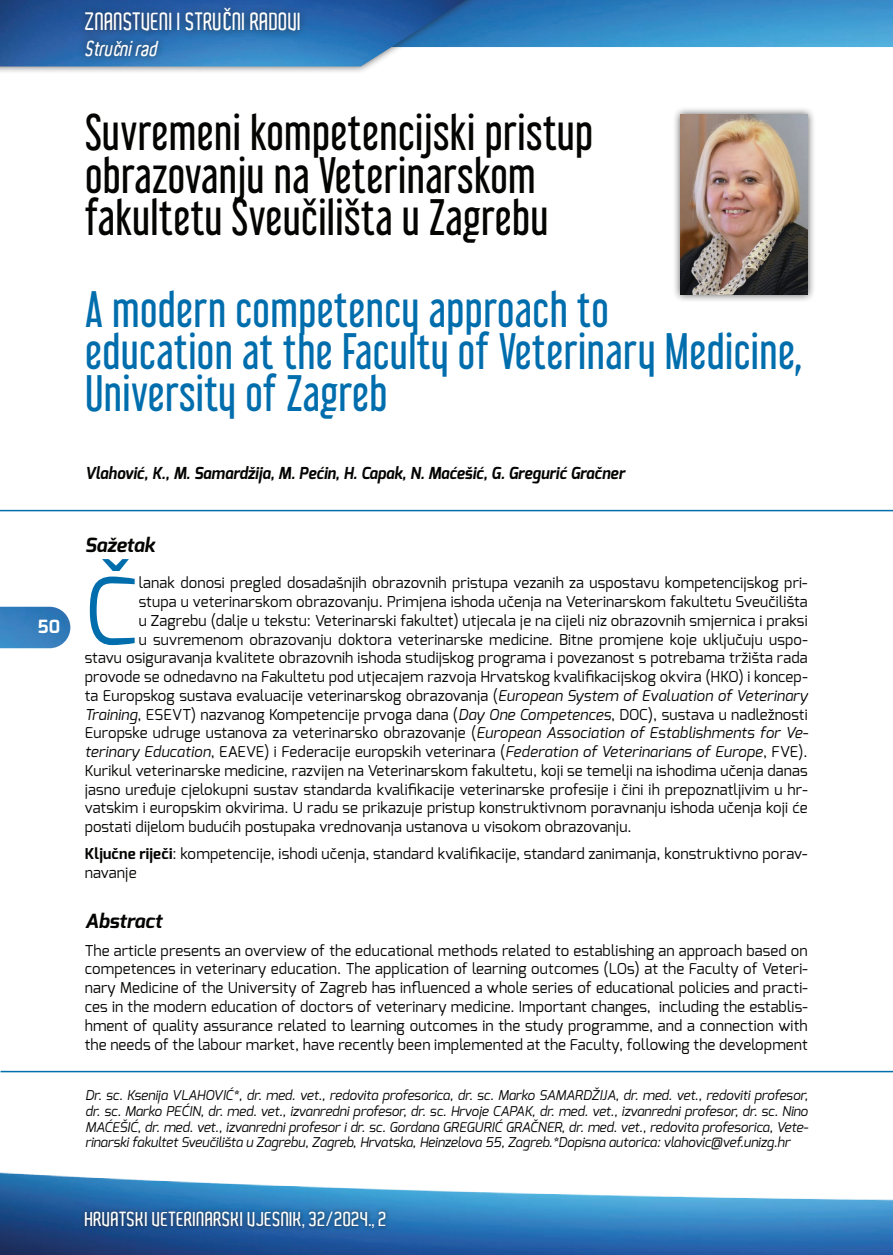
<style>
.page{position:relative;width:893px;height:1255px;background:#fff}
.page>*{position:absolute;margin:0;border:0;box-sizing:border-box;transform-origin:0 0}
.t1{font:91.8px "Exo";color:#006dad}
.t2{font:45px/42px "Libel Suit Rg";letter-spacing:.01em;color:#006dad}
.t3{font:45px/42px "Libel Suit Rg";letter-spacing:.01em;color:#040503}
.t4{font:600 24px "Aldo";color:#fff;scale:.9 1}
.t5{font:italic 600 21px "Aldo";color:#fff;scale:.9 1}
.t6{font:600 19.5px "Aldo";color:#fff}
.t7{font:italic 700 19.5px "Exo";color:#040503}
.t8{font:700 18.15px "Exo";color:#fff}
.t9{font:italic 700 16.5px "Exo";color:#040503;scale:.93 1}
.t10{font:15px/18.8px "Exo";letter-spacing:.01em;color:#040503}
.t11{font:italic 15px "Exo";letter-spacing:.01em;color:#040503}
.t12{font:italic 13.5px/15.8px "Exo";letter-spacing:-.01em;color:#040503;text-align:justify}
.s1{font-family:"Libel Suit Rg";font-weight:400;font-size:22.5px}
.s2{font-family:"Libel Suit Rg";font-weight:400;font-size:18.45px}
.s3{font-style:italic}
.s4{font-style:normal}
.s5{font-weight:700}
</style>
<div class="page">
<img style="left:505px;top:0;width:388px;height:47px">
<div style="left:0;top:0;width:505px;height:75px;background:#231f20;opacity:.75"></div>
<img style="left:0;top:0;width:498px;height:66px">
<img style="left:0;top:1172px;width:893px;height:82px">
<img style="left:0;top:606px;width:70px;height:42px">
<div style="left:81px;top:1207px;width:309px;height:25px;background:#231f20;opacity:.75"></div>
<div style="left:78px;top:0;width:230px;height:64px;background:#231f20;opacity:.75"></div>
<hr style="left:0;top:510px;width:893px;height:1px;background:#006dad">
<hr style="left:1px;top:1070px;width:892px;height:2px;background:#006dad">
<div style="left:672px;top:107px;width:144px;height:195px;background:#231f20;opacity:.75"></div>
<img style="left:681px;top:115px;width:127px;height:179px">
<p class="t8" style="left:38px;top:614px;width:24px">50</p>
<h3 class="t4" style="left:85px;top:8px;width:242px">ZNANSTVENI I STRU<span class="s1">Č</span>NI RADOVI</h3>
<h3 class="t5" style="left:85px;top:36px;width:87px">Stru<span class="s2">č</span>nirad</h3>
<h2 class="t3" style="left:85px;top:107px;width:510px">Suvremeni kompetencijski pristup obrazovanju na Veterinarskom fakultetu Sveučilišta u Zagrebu</h2>
<h2 class="t2" style="left:85px;top:283px;width:719px">A modern competency approach to<br>education at the Faculty of Veterinary Medicine,<br>University of Zagreb</h2>
<p class="t9" style="left:85px;top:462px;width:582px">Vlahović, K., M. Samardžija, M. Pećin, H. Capak, N. Maćešić, G. Gregurić Gračner</p>
<h3 class="t7" style="left:85px;top:533px;width:71px">Sažetak</h3>
<h1 class="t1" style="left:85px;top:552px;width:55px">Č</h1>
<p class="t10" style="left:139px;top:573px;width:670px">lanak donosi pregled dosadašnjih obrazovnih pristupa vezanih za uspostavu kompetencijskog pri-</p>
<p class="t10" style="left:139px;top:592px;width:670px">stupa u veterinarskom obrazovanju. Primjena ishoda učenja na Veterinarskom fakultetu Sveučilišta</p>
<p class="t10" style="left:139px;top:611px;width:670px">u Zagrebu (dalje u tekstu: Veterinarski fakultet) utjecala je na cijeli niz obrazovnih smjernica i praksi</p>
<p class="t10" style="left:139px;top:629px;width:670px">u suvremenom obrazovanju doktora veterinarske medicine. Bitne promjene koje uključuju uspo-</p>
<p class="t10" style="left:85px;top:648px;width:724px">stavu osiguravanja kvalitete obrazovnih ishoda studijskog programa i povezanost s potrebama tržišta rada</p>
<p class="t10" style="left:85px;top:667px;width:724px">provode se odnedavno na Fakultetu pod utjecajem razvoja Hrvatskog kvalifikacijskog okvira (HKO) i koncep-</p>
<p class="t10" style="left:85px;top:686px;width:724px">ta Europskog sustava evaluacije veterinarskog obrazovanja (<span class="s3">European System of Evaluation of Veterinary</span></p>
<p class="t10" style="left:85px;top:704px;width:724px"><span class="s3">Training</span>, ESEVT) nazvanog Kompetencije prvoga dana (<span class="s3">Day One Competences</span>, DOC), sustava u nadležnosti</p>
<p class="t10" style="left:85px;top:723px;width:725px">Europske udruge ustanova za veterinarsko obrazovanje (<span class="s3">European Association of Establishments for Ve-</span></p>
<p class="t11" style="left:85px;top:742px;width:724px">terinary Education<span class="s4">, EAEVE) i Federacije europskih veterinara (</span>Federation of Veterinarians of Europe<span class="s4">, FVE).</span></p>
<p class="t10" style="left:85px;top:761px;width:724px">Kurikul veterinarske medicine, razvijen na Veterinarskom fakultetu, koji se temelji na ishodima učenja danas</p>
<p class="t10" style="left:85px;top:779px;width:724px">jasno uređuje cjelokupni sustav standarda kvalifikacije veterinarske profesije i čini ih prepoznatljivim u hr-</p>
<p class="t10" style="left:85px;top:798px;width:724px">vatskim i europskim okvirima. U radu se prikazuje pristup konstruktivnom poravnanju ishoda učenja koji će</p>
<p class="t10" style="left:85px;top:817px;width:548px">postati dijelom budućih postupaka vrednovanja ustanova u visokom obrazovanju.</p>
<p class="t10" style="left:85px;top:844px;width:724px"><span class="s5">Ključne riječi</span>: kompetencije, ishodi učenja, standard kvalifikacije, standard zanimanja, konstruktivno porav&shy;navanje</p>
<h3 class="t7" style="left:85px;top:908px;width:79px">Abstract</h3>
<p class="t10" style="left:85px;top:940px;width:724px;text-align:justify">The article presents an overview of the educational methods related to establishing an approach based on competences in veterinary education. The application of learning outcomes (LOs) at the Faculty of Veteri&shy;nary Medicine of the University of Zagreb has influenced a whole series of educational policies and practi&shy;ces in the modern education of doctors of veterinary medicine. Important changes, including the establis&shy;hment of quality assurance related to learning outcomes in the study programme, and a connection with the needs of the labour market, have recently been implemented at the Faculty, following the development</p>
<p class="t12" style="left:85px;top:1087px;width:725px">Dr. sc. Ksenija VLAHOVIĆ*, dr. med. vet., redovita profesorica, dr. sc. Marko SAMARDŽIJA, dr. med. vet., redoviti profesor, dr. sc. Marko PEĆIN, dr. med. vet., izvanredni profesor, dr. sc. Hrvoje CAPAK, dr. med. vet., izvanredni profesor, dr. sc. Nino MAĆEŠIĆ, dr. med. vet., izvanredni profesor i dr. sc. Gordana GREGURIĆ GRAČNER, dr. med. vet., redovita profesorica, Vete&shy;rinarski fakultet Sveučilišta u Zagrebu, Zagreb, Hrvatska, Heinzelova 55, Zagreb.*Dopisna autorica: vlahovic@vef.unizg.hr</p>
<h3 class="t6" style="left:85px;top:1207px;width:304px">HRVATSKI VETERINARSKI VJESNIK, 32/2024., 2</h3>
</div>
